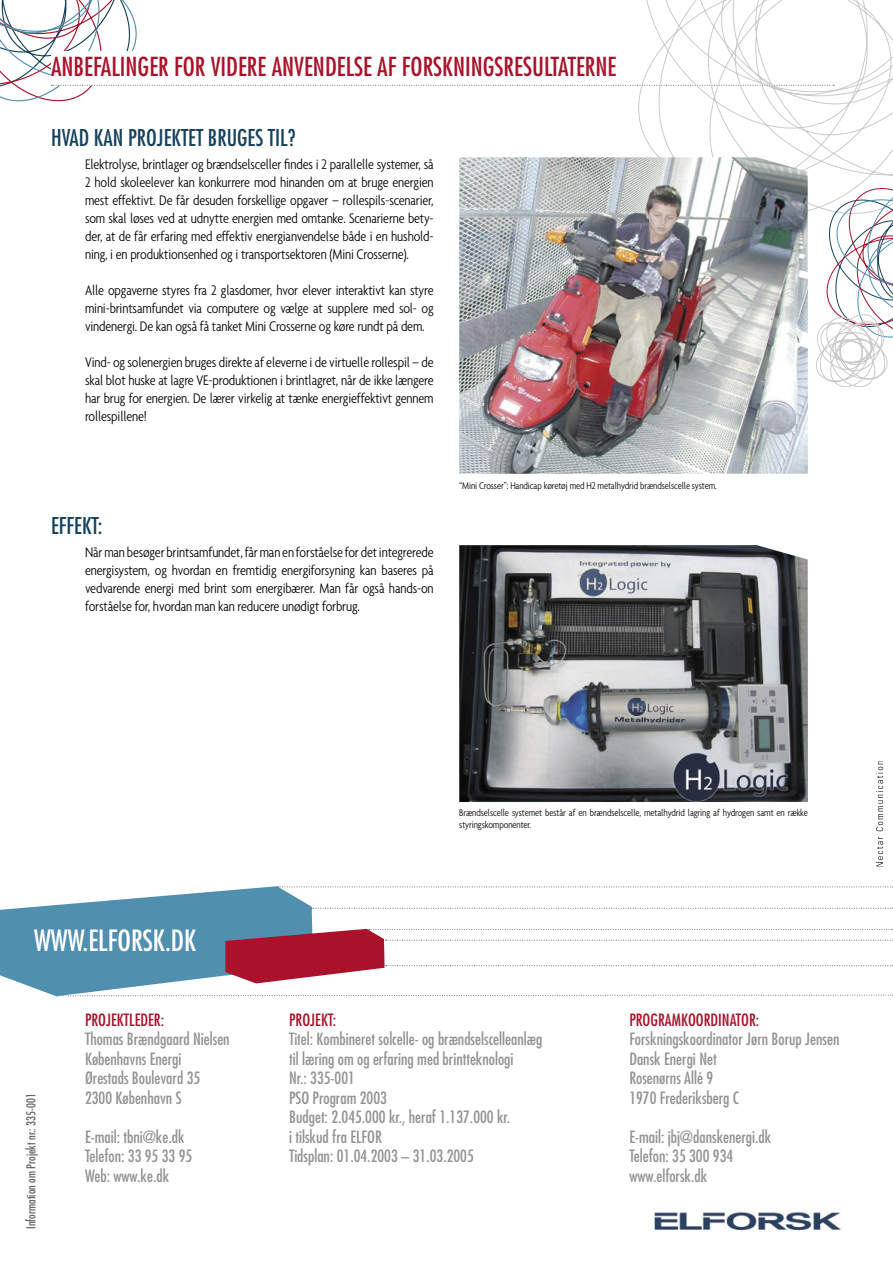
<style>
.page{position:relative;width:893px;height:1263px;background:#fff}
.page>*{position:absolute;margin:0;border:0;box-sizing:border-box;transform-origin:0 0}
.t1{font:condensed 28.5px "Futura";color:#fff}
.t2{font:condensed 25.5px "Futura";color:#a9122a}
.t3{font:condensed 22.5px "Futura";color:#15425c}
.t4{font:condensed 16.5px/19.5px "Futura";color:#939393}
.t5{font:condensed 16.5px "Futura";color:#a9122a}
.t6{font:300 condensed 15px/18px "Agenda";letter-spacing:-.01em;color:#000;text-align:justify}
.t7{font:condensed 12px "Futura";color:#636363}
.t8{font:300 condensed 10.5px/12px "Agenda";letter-spacing:-.01em;color:#000}
</style>
<div class="page">
<svg style="left:0;top:886px;width:893px;height:111px"></svg>
<div style="left:25px;top:1102px;width:12px;height:7px;border:3px solid #fff;border-radius:50%"></div>
<div style="left:26px;top:1103px;width:10px;height:5px;border:3px solid #fff;border-radius:50%"></div>
<div style="left:25px;top:1097px;width:12px;height:7px;border:3px solid #fff;border-radius:50%"></div>
<div style="left:26px;top:1098px;width:10px;height:5px;border:3px solid #fff;border-radius:50%"></div>
<svg style="left:25px;top:1097px;width:12px;height:3px"></svg>
<img style="left:653px;top:1208px;width:189px;height:24px">
<svg style="left:0;top:0;width:893px;height:387px"></svg>
<svg style="left:876px;top:837px;width:7px;height:30px"></svg>
<svg style="left:876px;top:761px;width:7px;height:70px"></svg>
<img style="left:459px;top:545px;width:349px;height:257px">
<img style="left:459px;top:157px;width:349px;height:317px">
<h2 class="t2" style="left:51px;top:51px;width:567px">ANBEFALINGER FOR VIDERE ANVENDELSE AF FORSKNINGSRESULTATERNE</h2>
<h3 class="t3" style="left:51px;top:124px;width:246px">HVAD KAN PROJEKTET BRUGES TIL?</h3>
<p class="t6" style="left:85px;top:155px;width:350px">Elektrolyse, brintlager og brændselsceller findes i 2 parallelle systemer, så 2 hold skoleelever kan konkurrere mod hinanden om at bruge energien mest effektivt. De får desuden forskellige opgaver – rollespils-scenarier, som skal løses ved at udnytte energien med omtanke. Scenarierne bety&shy;der, at de får erfaring med effektiv energianvendelse både i en hushold&shy;ning, i en produktionsenhed og i transportsektoren (Mini Crosserne).</p>
<p class="t6" style="left:85px;top:281px;width:350px">Alle opgaverne styres fra 2 glasdomer, hvor elever interaktivt kan styre mini-brintsamfundet via computere og vælge at supplere med sol- og vindenergi. De kan også få tanket Mini Crosserne og køre rundt på dem.</p>
<p class="t6" style="left:85px;top:353px;width:350px">Vind- og solenergien bruges direkte af eleverne i de virtuelle rollespil – de skal blot huske at lagre VE-produktionen i brintlagret, når de ikke længere har brug for energien. De lærer virkelig at tænke energieffektivt gennem rollespillene!</p>
<h3 class="t3" style="left:51px;top:511px;width:53px">EFFEKT:</h3>
<p class="t6" style="left:85px;top:543px;width:350px">Når man besøger brintsamfundet, får man en forståelse for det integrerede energisystem, og hvordan en fremtidig energiforsyning kan baseres på vedvarende energi med brint som energibærer. Man får også hands-on forståelse for, hvordan man kan reducere unødigt forbrug.</p>
<p class="t8" style="left:459px;top:479px;width:259px">“Mini Crosser”: Handicap køretøj med H2 metalhydrid brændselscelle system.</p>
<h1 class="t1" style="left:34px;top:922px;width:164px">WWW.ELFORSK.DK</h1>
<p class="t8" style="left:459px;top:807px;width:350px">Brændselscelle systemet består af en brændselscelle, metalhydrid lagring af hydrogen samt en række styringskomponenter.</p>
<p class="t7" style="left:23px;top:1229px;width:137px;rotate:-90deg">Information om Projekt nr.: 335-001</p>
<p class="t5" style="left:85px;top:1009px;width:81px">PROJEKTLEDER:</p>
<p class="t4" style="left:85px;top:1029px;width:146px">Thomas Brændgaard Nielsen<br>Københavns Energi<br>Ørestads Boulevard 35<br>2300 København S</p>
<p class="t4" style="left:85px;top:1126px;width:109px">E-mail: tbni@ke.dk<br>Telefon: 33 95 33 95<br>Web: www.ke.dk</p>
<p class="t5" style="left:289px;top:1009px;width:48px">PROJEKT:</p>
<p class="t4" style="left:289px;top:1029px;width:255px">Titel: Kombineret solcelle- og brændselscelleanlæg til læring om og erfaring med brintteknologi<br>Nr.: 335-001<br>PSO Program 2003<br>Budget: 2.045.000 kr., heraf 1.137.000 kr.<br>i tilskud fra ELFOR<br>Tidsplan: 01.04.2003 – 31.03.2005</p>
<p class="t5" style="left:629px;top:1009px;width:132px">PROGRAMKOORDINATOR:</p>
<p class="t4" style="left:629px;top:1029px;width:212px">Forskningskoordinator Jørn Borup Jensen<br>Dansk Energi Net<br>Rosenørns Allé 9<br>1970 Frederiksberg C</p>
<p class="t4" style="left:629px;top:1126px;width:144px">E-mail: jbj@danskenergi.dk<br>Telefon: 35 300 934 www.elforsk.dk</p>
</div>
